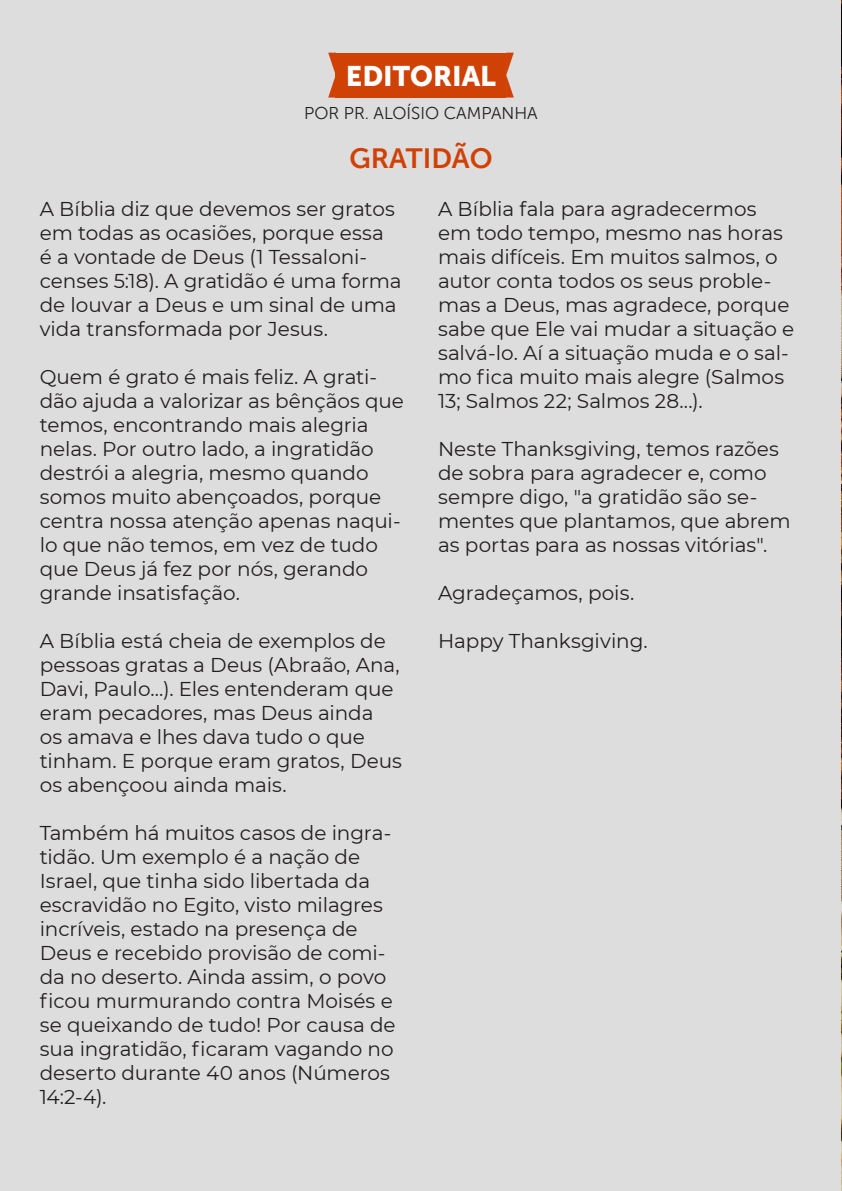
<style>
.page{position:relative;width:842px;height:1191px;background:#dedddd}
.page>*{position:absolute;margin:0;border:0;box-sizing:border-box;transform-origin:0 0}
.cx_editorial{font:28px "Museo Sans 900";color:#fff}
.t_Editorial{font:28px "Museo Sans 700";color:#d04106}
.Texto{font:20px/24px "Montserrat";color:#231f20}
.t1{font:17px "Museo Sans 300";color:#231f20}
</style>
<div class="page">
<div style="left:336px;top:53px;width:170px;height:45px;background:#d04106"></div>
<svg style="left:328px;top:53px;width:8px;height:45px"></svg>
<svg style="left:506px;top:53px;width:8px;height:45px"></svg>
<p class="cx_editorial" style="left:346px;top:60px;width:152px">EDITORIAL</p>
<p class="t1" style="left:304px;top:104px;width:235px">POR PR. ALOÍSIO CAMPANHA</p>
<p class="t_Editorial" style="left:349px;top:143px;width:145px">GRATIDÃO</p>
<p class="Texto" style="left:438px;top:196px;width:358px">A Bíblia fala para agradecermos em todo tempo, mesmo nas horas mais difíceis. Em muitos salmos, o autor conta todos os seus proble&shy;mas a Deus, mas agradece, porque sabe que Ele vai mudar a situação e salvá-lo. Aí a situação muda e o sal&shy;mo fica muito mais alegre (Salmos<br>13; Salmos 22; Salmos 28...).</p>
<p class="Texto" style="left:438px;top:436px;width:354px">Neste Thanksgiving, temos razões de sobra para agradecer e, como sempre digo, "a gratidão são se&shy;mentes que plantamos, que abrem as portas para as nossas vitórias".</p>
<p class="Texto" style="left:438px;top:580px;width:198px">Agradeçamos, pois.</p>
<p class="Texto" style="left:438px;top:628px;width:211px">Happy Thanksgiving.</p>
<p class="Texto" style="left:40px;top:196px;width:363px">A Bíblia diz que devemos ser gratos em todas as ocasiões, porque essa<br>é a vontade de Deus (1 Tessaloni&shy;censes 5:18). A gratidão é uma forma de louvar a Deus e um sinal de uma vida transformada por Jesus.</p>
<p class="Texto" style="left:40px;top:364px;width:366px">Quem é grato é mais feliz. A grati&shy;dão ajuda a valorizar as bênçãos que temos, encontrando mais alegria nelas. Por outro lado, a ingratidão destrói a alegria, mesmo quando somos muito abençoados, porque centra nossa atenção apenas naqui&shy;lo que não temos, em vez de tudo que Deus já fez por nós, gerando grande insatisfação.</p>
<p class="Texto" style="left:40px;top:628px;width:364px">A Bíblia está cheia de exemplos de pessoas gratas a Deus (Abraão, Ana,<br>Davi, Paulo...). Eles entenderam que eram pecadores, mas Deus ainda<br>os amava e lhes dava tudo o que tinham. E porque eram gratos, Deus os abençoou ainda mais.</p>
<p class="Texto" style="left:40px;top:820px;width:357px">Também há muitos casos de ingra&shy;tidão. Um exemplo é a nação de<br>Israel, que tinha sido libertada da escravidão no Egito, visto milagres incríveis, estado na presença de<br>Deus e recebido provisão de comi&shy;da no deserto. Ainda assim, o povo ficou murmurando contra Moisés e se queixando de tudo! Por causa de sua ingratidão, ficaram vagando no deserto durante 40 anos (Números<br>14:2-4).</p>
</div>
